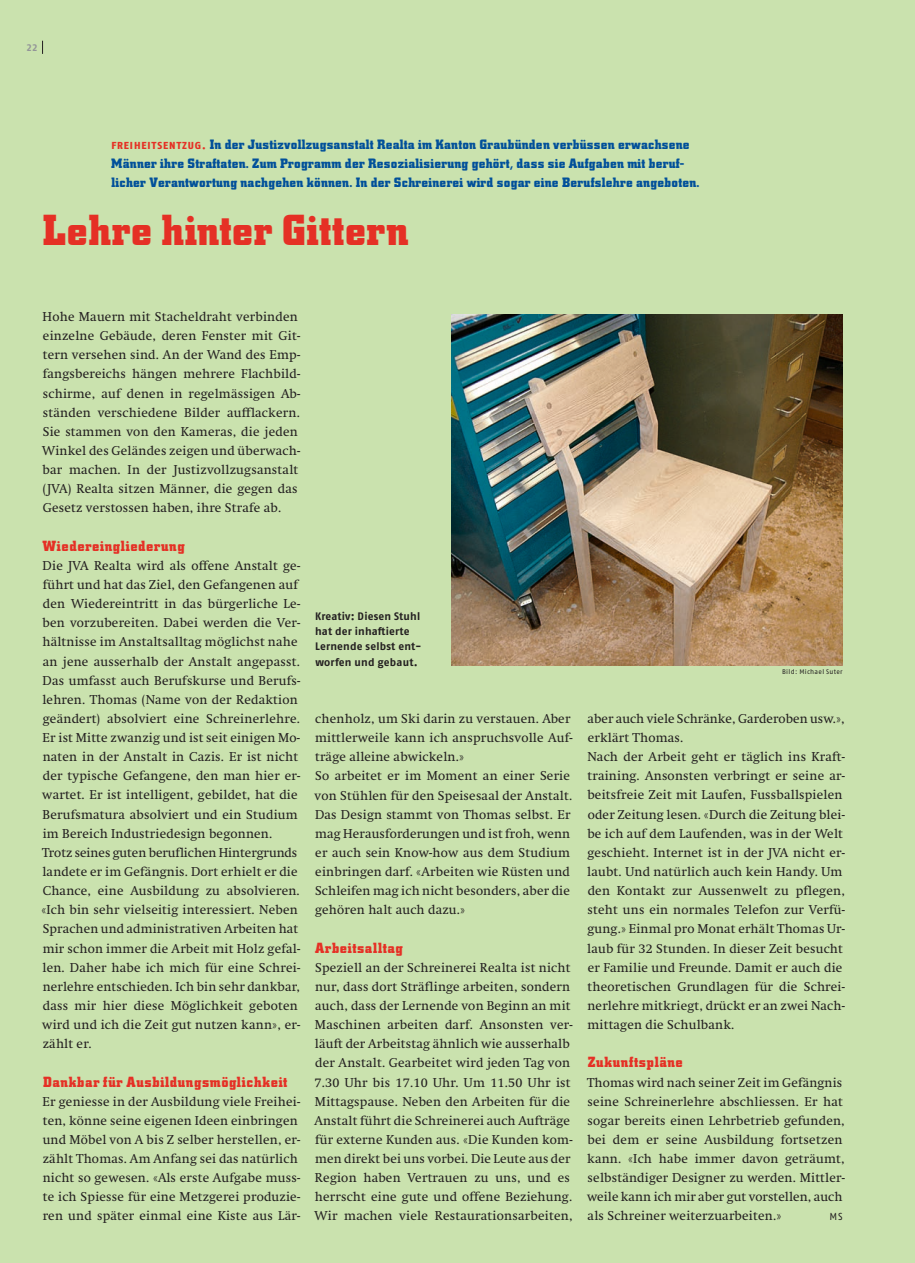
<style>
.page{position:relative;width:915px;height:1263px;background:#fff}
.page>*{position:absolute;margin:0;border:0;box-sizing:border-box;transform-origin:0 0}
.t1{font:42px "Downtown";letter-spacing:.015em;color:#e53025}
.t2{font:14.25px "Downtown";letter-spacing:.045em;color:#e53025}
.t3{font:13.2px/19.2px "Downtown";letter-spacing:.02em;color:#01509a}
.t4{font:12.75px/19.2px "Swift";letter-spacing:.02em;color:#231f20}
.t5{font:700 10.8px/15.3px "Fago OT";letter-spacing:.015em;color:#231f20}
.t6{font:700 10.2px "Fago OT";color:#939598}
.t7{font:10.2px "Fago OT";color:#231f20}
.t8{font:6.75px "Fago OT";letter-spacing:.04em;color:#231f20}
.s1{font-family:"Fago OT";font-weight:800;font-size:10.2px;color:#e53025}
</style>
<div class="page">
<hr style="left:914px;top:0;width:1px;height:1263px;background:#cae2ae">
<div style="left:0;top:0;width:914px;height:1263px;background:#cae2ae"></div>
<svg style="left:42px;top:41px;width:1px;height:13px"></svg>
<img style="left:451px;top:315px;width:391px;height:350px">
<p class="t6" style="left:27px;top:41px;width:12px">22</p>
<p class="t3" style="left:111px;top:134px;width:589px"><span class="s1">FREIHEITSENTZUG.</span> In der Justizvollzugsanstalt Realta im Kanton Graubünden verbüssen erwachsene<br>Männer ihre Straftaten. Zum Programm der Resozialisierung gehört, dass sie Aufgaben mit beruf&shy;licher Verantwortung nachgehen können. In der Schreinerei wird sogar eine Berufslehre angeboten.</p>
<h1 class="t1" style="left:43px;top:203px;width:367px">Lehre hinter Gittern</h1>
<p class="t4" style="left:42px;top:307px;width:259px">Hohe Mauern mit Stacheldraht verbinden einzelne Gebäude, deren Fenster mit Git&shy;tern versehen sind. An der Wand des Emp&shy;fangsbereichs hängen mehrere Flachbild&shy;schirme, auf denen in regelmässigen Ab&shy;ständen verschiedene Bilder aufflackern.<br>Sie stammen von den Kameras, die jeden Winkel des Geländes zeigen und überwach&shy;bar machen. In der Justizvollzugsanstalt (JVA) Realta sitzen Männer, die gegen das Gesetz verstossen haben, ihre Strafe ab.</p>
<p class="t2" style="left:42px;top:537px;width:144px">Wiedereingliederung</p>
<p class="t4" style="left:41px;top:556px;width:260px">Die JVA Realta wird als offene Anstalt ge&shy;führt und hat das Ziel, den Gefangenen auf den Wiedereintritt in das bürgerliche Le&shy;ben vorzubereiten. Dabei werden die Ver&shy;hältnisse im Anstaltsalltag möglichst nahe an jene ausserhalb der Anstalt angepasst.<br>Das umfasst auch Berufskurse und Berufs&shy;lehren. Thomas (Name von der Redaktion geändert) absolviert eine Schreinerlehre.<br>Er ist Mitte zwanzig und ist seit einigen Mo&shy;naten in der Anstalt in Cazis. Er ist nicht der typische Gefangene, den man hier er&shy;wartet. Er ist intelligent, gebildet, hat die Berufsmatura absolviert und ein Studium im Bereich Industriedesign begonnen.<br>Trotz seines guten beruflichen Hintergrunds landete er im Gefängnis. Dort erhielt er die Chance, eine Ausbildung zu absolvieren. «Ich bin sehr vielseitig interessiert. Neben Sprachen und administrativen Arbeiten hat mir schon immer die Arbeit mit Holz gefal&shy;len. Daher habe ich mich für eine Schrei&shy;nerlehre entschieden. Ich bin sehr dankbar, dass mir hier diese Möglichkeit geboten wird und ich die Zeit gut nutzen kann», er&shy;zählt er.</p>
<p class="t2" style="left:43px;top:1072px;width:246px">Dankbar für Ausbildungsmöglichkeit</p>
<p class="t4" style="left:43px;top:1092px;width:259px">Er geniesse in der Ausbildung viele Freihei&shy;ten, könne seine eigenen Ideen einbringen und Möbel von A bis Z selber herstellen, er&shy;zählt Thomas. Am Anfang sei das natürlich nicht so gewesen. «Als erste Aufgabe muss&shy;te ich Spiesse für eine Metzgerei produzie&shy;ren und später einmal eine Kiste aus Lär-</p>
<p class="t5" style="left:315px;top:608px;width:108px">Kreativ: Diesen Stuhl hat der inhaftierte<br>Lernende selbst ent&shy;worfen und gebaut.</p>
<p class="t4" style="left:314px;top:709px;width:259px">chenholz, um Ski darin zu verstauen. Aber mittlerweile kann ich anspruchsvolle Auf&shy;träge alleine abwickeln.»<br>So arbeitet er im Moment an einer Serie von Stühlen für den Speisesaal der Anstalt.<br>Das Design stammt von Thomas selbst. Er mag Herausforderungen und ist froh, wenn er auch sein Know-how aus dem Studium einbringen darf. «Arbeiten wie Rüsten und Schleifen mag ich nicht besonders, aber die gehören halt auch dazu.»</p>
<p class="t2" style="left:315px;top:938px;width:89px">Arbeitsalltag</p>
<p class="t4" style="left:314px;top:958px;width:260px">Speziell an der Schreinerei Realta ist nicht nur, dass dort Sträflinge arbeiten, sondern auch, dass der Lernende von Beginn an mit Maschinen arbeiten darf. Ansonsten ver&shy;läuft der Arbeitstag ähnlich wie ausserhalb der Anstalt. Gearbeitet wird jeden Tag von 7.30 Uhr bis 17.10 Uhr. Um 11.50 Uhr ist Mittagspause. Neben den Arbeiten für die Anstalt führt die Schreinerei auch Aufträge für externe Kunden aus. «Die Kunden kom&shy;men direkt bei uns vorbei. Die Leute aus der Region haben Vertrauen zu uns, und es herrscht eine gute und offene Beziehung.<br>Wir machen viele Restaurationsarbeiten,</p>
<p class="t8" style="left:781px;top:667px;width:62px">Bild: Michael Suter</p>
<p class="t4" style="left:587px;top:709px;width:259px">aber auch viele Schränke, Garderoben usw.», erklärt Thomas.<br>Nach der Arbeit geht er täglich ins Kraft&shy;training. Ansonsten verbringt er seine ar&shy;beitsfreie Zeit mit Laufen, Fussballspielen oder Zeitung lesen. «Durch die Zeitung blei&shy;be ich auf dem Laufenden, was in der Welt geschieht. Internet ist in der JVA nicht er&shy;laubt. Und natürlich auch kein Handy. Um den Kontakt zur Aussenwelt zu pflegen, steht uns ein normales Telefon zur Verfü&shy;gung.» Einmal pro Monat erhält Thomas Ur&shy;laub für 32 Stunden. In dieser Zeit besucht er Familie und Freunde. Damit er auch die theoretischen Grundlagen für die Schrei&shy;nerlehre mitkriegt, drückt er an zwei Nach&shy;mittagen die Schulbank.</p>
<p class="t2" style="left:587px;top:1053px;width:97px">Zukunftspläne</p>
<p class="t4" style="left:586px;top:1073px;width:259px">Thomas wird nach seiner Zeit im Gefängnis seine Schreinerlehre abschliessen. Er hat sogar bereits einen Lehrbetrieb gefunden, bei dem er seine Ausbildung fortsetzen kann. «Ich habe immer davon geträumt, selbständiger Designer zu werden. Mittler&shy;weile kann ich mir aber gut vorstellen, auch als Schreiner weiterzuarbeiten.»</p>
<p class="t7" style="left:829px;top:1211px;width:15px">MS</p>
</div>
